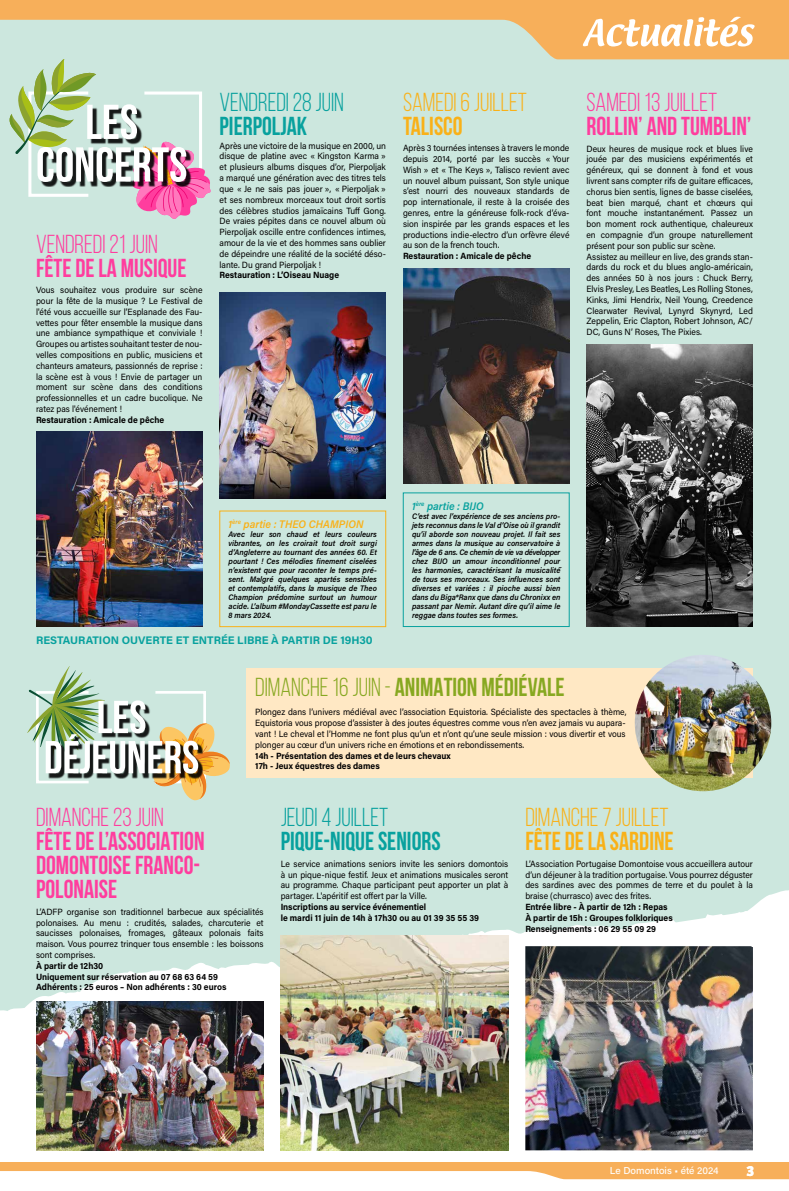
<style>
.page{position:relative;width:789px;height:1191px;background:#fff}
.page>*{position:absolute;margin:0;border:0;box-sizing:border-box;transform-origin:0 0}
.t1{font:700 26px/24px "Bebas Neue";color:#ff3d9e;scale:.95 1}
.t2{font:26px "Bebas Neue";color:#ff3d9e;scale:.95 1}
.t3{font:700 26px "Bebas Neue";color:#87a821;scale:.95 1}
.t4{font:26px "Bebas Neue";color:#f9b118;scale:.95 1}
.t5{font:700 26px "Bebas Neue";color:#08a19e;scale:.95 1}
.t6{font:26px "Bebas Neue";color:#08a19e;scale:.95 1}
.t7{font:700 26px "Bebas Neue";color:#f9b118;scale:.95 1}
.t8{font:700 15px "Bree";color:#fff}
.t9{font:700 11px "Acumin Pro";color:#08a19e}
.t10{font:italic 600 11px "Acumin Pro";letter-spacing:.005em;color:#f9b118;scale:.95 1}
.t11{font:italic 600 11px "Acumin Pro";color:#08a19e;scale:.95 1}
.t12{font:500 10px "Acumin Pro";color:#fff}
.t13{font:9px/10.8px "Acumin Pro";color:#000;text-align:justify;scale:.95 1}
.t14{font:700 9px/10.8px "Acumin Pro";color:#000;scale:.95 1}
.t15{font:italic 600 8px/9px "Acumin Pro";color:#000;text-align:justify;scale:.95 1}
.s1{font-weight:400}
</style>
<div class="page">
<div style="left:0;top:0;width:788px;height:1191px;background:#cce7de"></div>
<div style="left:0;top:1153px;width:788px;height:38px;background:#fff"></div>
<svg style="left:0;top:890px;width:788px;height:263px"></svg>
<svg style="left:0;top:1163px;width:788px;height:16px;background:#f9ca93"></svg>
<svg style="left:0;top:0;width:788px;height:59px"></svg>
<svg style="left:582px;top:17px;width:172px;height:29px;background:#facf9d"></svg>
<div style="left:246px;top:668px;width:506px;height:110px;background:#ffe8c4"></div>
<svg style="left:9px;top:59px;width:202px;height:160px"></svg>
<svg style="left:27px;top:666px;width:203px;height:134px"></svg>
<img style="left:403px;top:269px;width:166px;height:214px">
<div style="left:219px;top:511px;width:167px;height:116px;border:1px solid #f9b118"></div>
<div style="left:403px;top:492px;width:166px;height:135px;border:1px solid #08a19e"></div>
<img style="left:219px;top:292px;width:167px;height:207px">
<img style="left:36px;top:431px;width:166px;height:196px">
<img style="left:586px;top:344px;width:166px;height:282px">
<img style="left:36px;top:1001px;width:227px;height:149px">
<img style="left:525px;top:946px;width:227px;height:204px">
<img style="left:280px;top:935px;width:228px;height:215px">
<img style="left:634px;top:655px;width:136px;height:136px;border-radius:68px">
<h1 class="t2" style="left:36px;top:230px;width:129px">VENDREDI 21 JUIN</h1>
<h1 class="t1" style="left:36px;top:255px;width:160px">FÊTE DE LA MUSIQUE</h1>
<p class="t13" style="left:36px;top:284px;width:177px">Vous souhaitez vous produire sur scène pour la fête de la musique ? Le Festival de l'été vous accueille sur l’Esplanade des Fau&shy;vettes pour fêter ensemble la musique dans une ambiance sympathique et conviviale !<br>Groupes ou artistes souhaitant tester de nou&shy;velles compositions en public, musiciens et chanteurs amateurs, passionnés de reprise : la scène est à vous ! Envie de partager un moment sur scène dans des conditions professionnelles et un cadre bucolique. Ne ratez pas l'événement !</p>
<p class="t14" style="left:36px;top:414px;width:136px">Restauration : Amicale de pêche</p>
<h1 class="t6" style="left:219px;top:88px;width:132px">VENDREDI 28JUIN</h1>
<h1 class="t5" style="left:219px;top:112px;width:94px">PIERPOLJAK</h1>
<p class="t13" style="left:219px;top:140px;width:177px">Après une victoire de la musique en 2000, un disque de platine avec « Kingston Karma » et plusieurs albums disques d’or, Pierpoljak a marqué une génération avec des titres tels que « Je ne sais pas jouer », « Pierpoljak » et ses nombreux morceaux tout droit sortis des célèbres studios jamaïcains Tuff Gong.<br>De vraies pépites dans ce nouvel album où Pierpoljak oscille entre confidences intimes, amour de la vie et des hommes sans oublier de dépeindre une réalité de la société déso&shy;lante. Du grand Pierpoljak !</p>
<p class="t14" style="left:219px;top:269px;width:127px">Restauration : L’Oiseau Nuage</p>
<h1 class="t4" style="left:403px;top:88px;width:132px">SAMEDI 6 JUILLET</h1>
<h1 class="t7" style="left:403px;top:111px;width:64px">TALISCO</h1>
<p class="t13" style="left:403px;top:142px;width:177px">Après 3 tournées intenses à travers le monde depuis 2014, porté par les succès « Your Wish » et « The Keys », Talisco revient avec un nouvel album puissant, Son style unique s’est nourri des nouveaux standards de pop internationale, il reste à la croisée des genres, entre la généreuse folk-rock d’éva&shy;sion inspirée par les grands espaces et les productions indie-electro d’un orfèvre élevé au son de la french touch.</p>
<p class="t14" style="left:403px;top:250px;width:136px">Restauration : Amicale de pêche</p>
<h1 class="t2" style="left:586px;top:88px;width:139px">SAMEDI 13JUILLET</h1>
<h1 class="t1" style="left:586px;top:114px;width:175px">ROLLIN’ AND TUMBLIN’</h1>
<p class="t13" style="left:586px;top:143px;width:177px;text-align:left">Deux heures de musique rock et blues live jouée par des musiciens expérimentés et généreux, qui se donnent à fond et vous livrent sans compter rifs de guitare efficaces, chorus bien sentis, lignes de basse ciselées, beat bien marqué, chant et chœurs qui font mouche instantanément. Passez un bon moment rock authentique, chaleureux en compagnie d’un groupe naturellement présent pour son public sur scène.<br>Assistez au meilleur en live, des grands stan&shy;dards du rock et du blues anglo-américain, des années 50 à nos jours : Chuck Berry, Elvis Presley, Les Beatles, Les Rolling Stones, Kinks, Jimi Hendrix, Neil Young, Creedence Clearwater Revival, Lynyrd Skynyrd, Led Zeppelin, Eric Clapton, Robert Johnson, AC/ DC, Guns N’ Roses, The Pixies.</p>
<p class="t10" style="left:228px;top:516px;width:144px">1<sup>ère</sup> partie : THEO CHAMPION</p>
<p class="t15" style="left:228px;top:529px;width:158px">Avec leur son chaud et leurs couleurs vibrantes, on les croirait tout droit surgi d’Angleterre au tournant des années 60. Et pourtant ! Ces mélodies finement ciselées n’existent que pour raconter le temps pré&shy;sent. Malgré quelques apartés sensibles et contemplatifs, dans la musique de Theo Champion prédomine surtout un humour acide. L’album #MondayCassette est paru le 8 mars 2024.</p>
<p class="t9" style="left:36px;top:632px;width:338px">RESTAURATION OUVERTE ET ENTRÉE LIBRE À PARTIR DE 19H30</p>
<p class="t11" style="left:412px;top:498px;width:77px">1<sup>ère</sup> partie : BIJO</p>
<p class="t15" style="left:412px;top:511px;width:160px;text-align:left">C’est avec l’expérience de ses anciens pro&shy;jets reconnus dans le Val d’Oise où il grandit qu’il aborde son nouveau projet. Il fait ses armes dans la musique au conservatoire à l’âge de 6 ans. Ce chemin de vie va développer chez BIJO un amour inconditionnel pour les harmonies, caractérisant la musicalité́ de tous ses morceaux. Ses influences sont diverses et variées : il pioche aussi bien dans du Biga*Ranx que dans du Chronixx en passant par Nemir. Autant dire qu’il aime le reggae dans toutes ses formes.</p>
<h1 class="t3" style="left:255px;top:673px;width:327px"><span class="s1">DIMANCHE 16 JUIN -</span> ANIMATION MÉDIÉVALE</h1>
<p class="t13" style="left:255px;top:706px;width:392px">Plongez dans l’univers médiéval avec l’association Equistoria. Spécialiste des spectacles à thème, Equistoria vous propose d’assister à des joutes équestres comme vous n’en avez jamais vu aupara&shy;vant ! Le cheval et l’Homme ne font plus qu’un et n’ont qu’une seule mission : vous divertir et vous plonger au cœur d’un univers riche en émotions et en rebondissements.</p>
<p class="t14" style="left:255px;top:749px;width:207px">14h - Présentation des dames et de leurs chevaux<br>17h - Jeux équestres des dames</p>
<h1 class="t2" style="left:36px;top:803px;width:136px">DIMANCHE 23 JUIN</h1>
<h1 class="t1" style="left:36px;top:829px;width:179px">FÊTE DE L’ASSOCIATION<br>DOMONTOISE FRANCO-<br>POLONAISE</h1>
<p class="t13" style="left:36px;top:906px;width:241px">L’ADFP organise son traditionnel barbecue aux spécialités polonaises. Au menu : crudités, salades, charcuterie et saucisses polonaises, fromages, gâteaux polonais faits maison. Vous pourrez trinquer tous ensemble : les boissons sont comprises.</p>
<p class="t14" style="left:36px;top:959px;width:202px">À partir de 12h30<br>Uniquement sur réservation au 07 68 63 64 59<br>Adhérents : 25 euros – Non adhérents : 30 euros</p>
<h1 class="t6" style="left:280px;top:803px;width:115px">jeudi 4 JUILLET</h1>
<h1 class="t5" style="left:280px;top:827px;width:170px">PIQUE-NIQUE SENIORS</h1>
<p class="t13" style="left:280px;top:858px;width:241px">Le service animations seniors invite les seniors domontois à un pique-nique festif. Jeux et animations musicales seront au programme. Chaque participant peut apporter un plat à partager. L'apéritif est offert par la Ville.</p>
<p class="t14" style="left:280px;top:901px;width:210px">Inscriptions au service événementiel<br>le mardi 11 juin de 14h à 17h30 ou au 01 39 35 55 39</p>
<h1 class="t4" style="left:525px;top:803px;width:152px">DIMANCHE 7 JUILLET</h1>
<h1 class="t7" style="left:525px;top:827px;width:157px">FÊTE DE LA SARDINE</h1>
<p class="t13" style="left:525px;top:858px;width:241px">L’Association Portugaise Domontoise vous accueillera autour d’un déjeuner à la tradition portugaise. Vous pourrez déguster des sardines avec des pommes de terre et du poulet à la braise (churrasco) avec des frites.</p>
<p class="t14" style="left:525px;top:901px;width:156px">Entrée libre - À partir de 12h : Repas<br>À partir de 15h : Groupes folkloriques<br>Renseignements : 06 29 55 09 29</p>
<p class="t12" style="left:609px;top:1163px;width:110px">Le Domontois • été 2024</p>
<h2 class="t8" style="left:746px;top:1158px;width:9px">3</h2>
</div>
